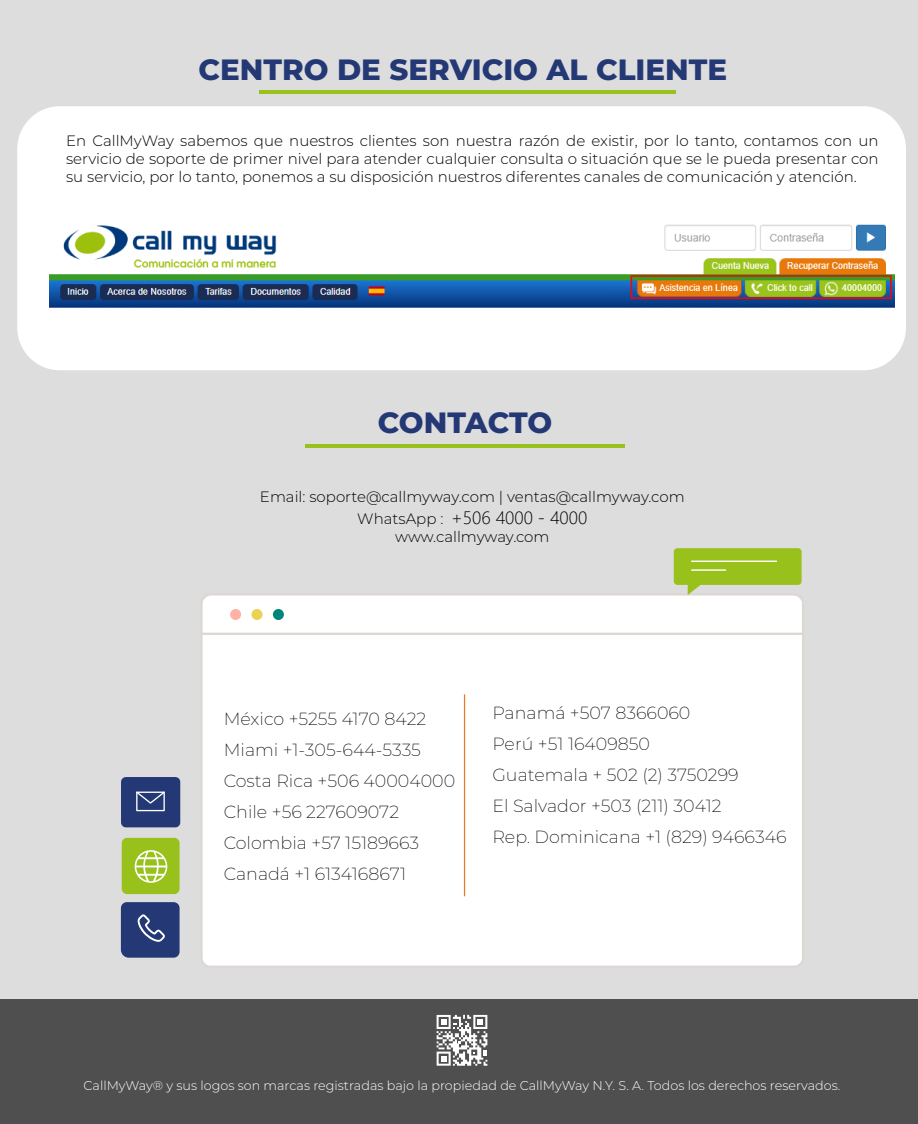
<style>
.page{position:relative;width:918px;height:1124px;background:#ddd}
.page>*{position:absolute;margin:0;border:0;box-sizing:border-box;transform-origin:0 0}
.t1{font:800 29.25px "Montserrat";color:#243875}
.t2{font:300 18px "Segoe UI";color:#000}
.t3{font:200 17.55px/31px "Montserrat";color:#000}
.t4{font:300 15px/18px "Montserrat";color:#000;text-align:justify}
.t5{font:300 12.75px "Montserrat";color:#fff}
.s1{font-family:"Montserrat";font-size:15px}
</style>
<div class="page">
<div style="left:17px;top:106px;width:889px;height:264px;background:#fff;border-radius:43px"></div>
<hr style="left:259px;top:90px;width:416px;height:4px;background:#98c11c">
<svg style="left:306px;top:444px;width:319px;height:3px"></svg>
<img style="left:50px;top:224px;width:845px;height:84px">
<div style="left:631px;top:275px;width:261px;height:24px;border:2px solid #f00"></div>
<div style="left:201px;top:595px;width:602px;height:371px;background:#fff;border-radius:12px"></div>
<div style="left:0;top:999px;width:918px;height:125px;background:#4f4f4f"></div>
<svg style="left:437px;top:1014px;width:50px;height:51px"></svg>
<hr style="left:201px;top:632px;width:602px;height:3px;background:#ded8d5">
<div style="left:200px;top:593px;width:604px;height:375px;border:2px solid #ded8d5;border-radius:8px"></div>
<div style="left:230px;top:609px;width:11px;height:11px;background:#ffb1a5;border-radius:50%"></div>
<div style="left:252px;top:609px;width:11px;height:11px;background:#ead254;border-radius:50%"></div>
<div style="left:273px;top:609px;width:11px;height:11px;background:#00857b;border-radius:50%"></div>
<div style="left:674px;top:548px;width:128px;height:37px;background:#98c11c;border-radius:4px"></div>
<hr style="left:691px;top:560px;width:86px;height:2px;background:#fff">
<hr style="left:691px;top:569px;width:35px;height:2px;background:#fff">
<svg style="left:688px;top:584px;width:18px;height:11px"></svg>
<div style="left:121px;top:777px;width:59px;height:50px;background:#243875;border-radius:5px"></div>
<svg style="left:136px;top:791px;width:29px;height:21px"></svg>
<div style="left:122px;top:838px;width:58px;height:56px;background:#98c11c;border-radius:5px"></div>
<svg style="left:134px;top:850px;width:34px;height:33px"></svg>
<svg style="left:121px;top:902px;width:59px;height:55px;background:#32457d"></svg>
<hr style="left:464px;top:694px;width:1px;height:202px;background:#e97924">
<h1 class="t1" style="left:198px;top:48px;width:530px">CENTRO DE SERVICIO AL CLIENTE</h1>
<p class="t4" style="left:66px;top:131px;width:814px">En CallMyWay sabemos que nuestros clientes son nuestra razón de existir, por lo tanto, contamos con un servicio de soporte de primer nivel para atender cualquier consulta o situación que se le pueda presentar con su servicio, por lo tanto, ponemos a su disposición nuestros diferentes canales de comunicación y atención.</p>
<h1 class="t1" style="left:378px;top:401px;width:176px">CONTACTO</h1>
<p class="t4" style="left:260px;top:487px;width:426px">Email: soporte@callmyway.com | ventas@callmyway.com</p>
<p class="t2" style="left:357px;top:500px;width:232px"><span class="s1">WhatsApp :</span> +506 4000 - 4000</p>
<p class="t4" style="left:395px;top:527px;width:156px">www.callmyway.com</p>
<p class="t3" style="left:224px;top:702px;width:233px">México +5255 4170 8422<br>Miami +1-305-644-5335<br>Costa Rica +506 40004000<br>Chile +56 227609072<br>Colombia +57 15189663<br>Canadá +1 6134168671</p>
<p class="t3" style="left:492px;top:697px;width:296px">Panamá +507 8366060<br>Perú +51 16409850<br>Guatemala + 502 (2) 3750299<br>El Salvador +503 (211) 30412<br>Rep. Dominicana +1 (829) 9466346</p>
<p class="t5" style="left:84px;top:1077px;width:758px">CallMyWay® y sus logos son marcas registradas bajo la propiedad de CallMyWay N.Y. S. A. Todos los derechos reservados.</p>
</div>
